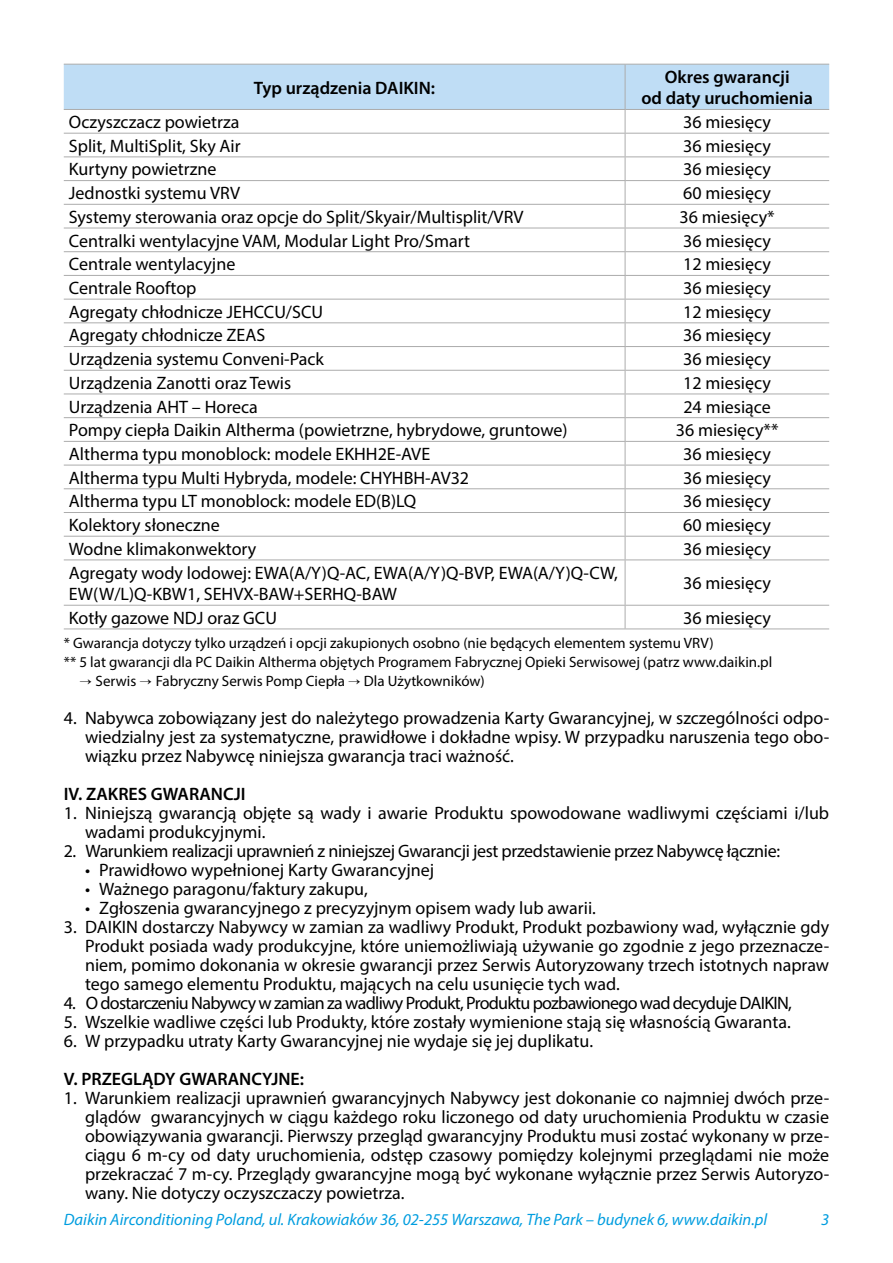
<style>
.page{position:relative;width:893px;height:1263px;background:#fff}
.page>*{position:absolute;margin:0;border:0;box-sizing:border-box;transform-origin:0 0}
.t1{font:18px/19px "Myriad Pro";color:#000;text-align:justify}
.t2{font:600 18px/21.6px "Myriad Pro";color:#000;text-align:center}
.t3{font:18px "Myriad Pro";letter-spacing:-.02em;color:#000}
.t4{font:18px "Myriad Pro";letter-spacing:-.04em;color:#000}
.t5{font:italic 16.5px "Myriad Pro";color:#009ddf}
.t6{font:15px "Myriad Pro";color:#000}
</style>
<div class="page">
<svg style="left:64px;top:560px;width:765px;height:68px"></svg>
<svg style="left:64px;top:64px;width:765px;height:495px"></svg>
<hr style="left:64px;top:559px;width:561px;height:1px;background:#acacac">
<hr style="left:625px;top:559px;width:204px;height:1px;background:#acacac">
<hr style="left:625px;top:560px;width:1px;height:45px;background:#acacac">
<hr style="left:64px;top:605px;width:561px;height:1px;background:#acacac">
<hr style="left:625px;top:605px;width:204px;height:1px;background:#acacac">
<svg style="left:625px;top:606px;width:1px;height:22px"></svg>
<hr style="left:64px;top:628px;width:561px;height:1px;background:#acacac">
<hr style="left:625px;top:628px;width:204px;height:1px;background:#acacac">
<p class="t2" style="left:254px;top:76px;width:183px">Typ urządzenia DAIKIN:</p>
<p class="t2" style="left:641px;top:65px;width:173px">Okres gwarancji<br>od daty uruchomienia</p>
<p class="t1" style="left:69px;top:112px;width:172px">Oczyszczacz powietrza</p>
<p class="t1" style="left:683px;top:112px;width:89px">36 miesięcy</p>
<p class="t1" style="left:69px;top:136px;width:173px">Split, MultiSplit, Sky Air</p>
<p class="t1" style="left:683px;top:136px;width:89px">36 miesięcy</p>
<p class="t1" style="left:69px;top:160px;width:149px">Kurtyny powietrzne</p>
<p class="t1" style="left:683px;top:160px;width:89px">36 miesięcy</p>
<p class="t1" style="left:69px;top:183px;width:173px">Jednostki systemu VRV</p>
<p class="t1" style="left:683px;top:183px;width:89px">60 miesięcy</p>
<p class="t1" style="left:69px;top:207px;width:456px">Systemy sterowania oraz opcje do Split/Skyair/Multisplit/VRV</p>
<p class="t1" style="left:679px;top:207px;width:97px">36 miesięcy*</p>
<p class="t1" style="left:69px;top:231px;width:403px">Centralki wentylacyjne VAM, Modular Light Pro/Smart</p>
<p class="t1" style="left:683px;top:231px;width:89px">36 miesięcy</p>
<p class="t1" style="left:69px;top:254px;width:168px">Centrale wentylacyjne</p>
<p class="t1" style="left:683px;top:254px;width:89px">12 miesięcy</p>
<p class="t1" style="left:69px;top:278px;width:129px">Centrale Rooftop</p>
<p class="t1" style="left:683px;top:278px;width:89px">36 miesięcy</p>
<p class="t1" style="left:69px;top:302px;width:256px">Agregaty chłodnicze JEHCCU/SCU</p>
<p class="t1" style="left:683px;top:302px;width:89px">12 miesięcy</p>
<p class="t1" style="left:69px;top:326px;width:198px">Agregaty chłodnicze ZEAS</p>
<p class="t1" style="left:683px;top:326px;width:89px">36 miesięcy</p>
<p class="t1" style="left:69px;top:349px;width:257px">Urządzenia systemu Conveni-Pack</p>
<p class="t1" style="left:683px;top:349px;width:89px">36 miesięcy</p>
<p class="t1" style="left:69px;top:373px;width:224px">Urządzenia Zanotti oraz Tewis</p>
<p class="t1" style="left:683px;top:373px;width:89px">12 miesięcy</p>
<p class="t1" style="left:69px;top:397px;width:190px">Urządzenia AHT – Horeca</p>
<p class="t1" style="left:683px;top:397px;width:89px">24 miesiące</p>
<p class="t1" style="left:69px;top:420px;width:500px">Pompy ciepła Daikin Altherma (powietrzne, hybrydowe, gruntowe)</p>
<p class="t1" style="left:676px;top:420px;width:104px">36 miesięcy**</p>
<p class="t1" style="left:69px;top:444px;width:363px">Altherma typu monoblock: modele EKHH2E-AVE</p>
<p class="t1" style="left:683px;top:444px;width:89px">36 miesięcy</p>
<p class="t1" style="left:69px;top:468px;width:402px">Altherma typu Multi Hybryda, modele: CHYHBH-AV32</p>
<p class="t1" style="left:683px;top:468px;width:89px">36 miesięcy</p>
<p class="t1" style="left:69px;top:492px;width:349px">Altherma typu LT monoblock: modele ED(B)LQ</p>
<p class="t1" style="left:683px;top:492px;width:89px">36 miesięcy</p>
<p class="t1" style="left:69px;top:515px;width:152px">Kolektory słoneczne</p>
<p class="t1" style="left:683px;top:515px;width:89px">60 miesięcy</p>
<p class="t1" style="left:69px;top:539px;width:189px">Wodne klimakonwektory</p>
<p class="t1" style="left:683px;top:539px;width:89px">36 miesięcy</p>
<p class="t1" style="left:69px;top:561px;width:551px;line-height:21.6px">Agregaty wody lodowej: EWA(A/Y)Q-AC, EWA(A/Y)Q-BVP, EWA(A/Y)Q-CW,<br>EW(W/L)Q-KBW1, SEHVX-BAW+SERHQ-BAW</p>
<p class="t1" style="left:683px;top:573px;width:89px">36 miesięcy</p>
<p class="t1" style="left:69px;top:608px;width:210px">Kotły gazowe NDJ oraz GCU</p>
<p class="t1" style="left:683px;top:608px;width:89px">36 miesięcy</p>
<p class="t6" style="left:64px;top:634px;width:651px">* Gwarancja dotyczy tylko urządzeń i opcji zakupionych osobno (nie będących elementem systemu VRV)</p>
<p class="t6" style="left:64px;top:653px;width:710px">** 5 lat gwarancji dla PC Daikin Altherma objętych Programem Fabrycznej Opieki Serwisowej (patrz www.daikin.pl</p>
<p class="t6" style="left:96px;top:672px;width:42px">Serwis</p>
<p class="t6" style="left:156px;top:672px;width:191px">Fabryczny Serwis Pomp Ciepła</p>
<p class="t6" style="left:364px;top:672px;width:122px">Dla Użytkowników)</p>
<p class="t1" style="left:85px;top:708px;width:746px;text-indent:-21px">4. Nabywca zobowiązany jest do należytego prowadzenia Karty Gwarancyjnej, w szczególności odpo&shy;wiedzialny jest za systematyczne, prawidłowe i dokładne wpisy. W przypadku naruszenia tego obo&shy;wiązku przez Nabywcę niniejsza gwarancja traci ważność.</p>
<p class="t2" style="left:64px;top:783px;width:183px">IV. ZAKRES GWARANCJI</p>
<p class="t1" style="left:85px;top:803px;width:746px;text-indent:-21px">1. Niniejszą gwarancją objęte są wady i awarie Produktu spowodowane wadliwymi częściami i/lub wadami produkcyjnymi.</p>
<p class="t3" style="left:64px;top:840px;width:718px">2. Warunkiem realizacji uprawnień z niniejszej Gwarancji jest przedstawienie przez Nabywcę łącznie:</p>
<p class="t1" style="left:85px;top:860px;width:351px">• Prawidłowo wypełnionej Karty Gwarancyjnej</p>
<p class="t1" style="left:85px;top:879px;width:284px">• Ważnego paragonu/faktury zakupu,</p>
<p class="t1" style="left:85px;top:898px;width:512px">• Zgłoszenia gwarancyjnego z precyzyjnym opisem wady lub awarii.</p>
<p class="t1" style="left:85px;top:917px;width:746px;text-indent:-21px">3. DAIKIN dostarczy Nabywcy w zamian za wadliwy Produkt, Produkt pozbawiony wad, wyłącznie gdy Produkt posiada wady produkcyjne, które uniemożliwiają używanie go zgodnie z jego przeznacze&shy;niem, pomimo dokonania w okresie gwarancji przez Serwis Autoryzowany trzech istotnych napraw tego samego elementu Produktu, mających na celu usunięcie tych wad.</p>
<p class="t4" style="left:64px;top:992px;width:730px">4. O dostarczeniu Nabywcy w zamian za wadliwy Produkt, Produktu pozbawionego wad decyduje DAIKIN,</p>
<p class="t1" style="left:64px;top:1012px;width:728px">5. Wszelkie wadliwe części lub Produkty, które zostały wymienione stają się własnością Gwaranta.</p>
<p class="t1" style="left:64px;top:1031px;width:531px">6. W przypadku utraty Karty Gwarancyjnej nie wydaje się jej duplikatu.</p>
<p class="t2" style="left:64px;top:1068px;width:242px">V. PRZEGLĄDY GWARANCYJNE:</p>
<p class="t1" style="left:85px;top:1088px;width:746px;text-indent:-21px">1. Warunkiem realizacji uprawnień gwarancyjnych Nabywcy jest dokonanie co najmniej dwóch prze&shy;glądów gwarancyjnych w ciągu każdego roku liczonego od daty uruchomienia Produktu w czasie obowiązywania gwarancji. Pierwszy przegląd gwarancyjny Produktu musi zostać wykonany w prze&shy;ciągu 6 m-cy od daty uruchomienia, odstęp czasowy pomiędzy kolejnymi przeglądami nie może przekraczać 7 m-cy. Przeglądy gwarancyjne mogą być wykonane wyłącznie przez Serwis Autoryzo&shy;wany. Nie dotyczy oczyszczaczy powietrza.</p>
<p class="t5" style="left:64px;top:1210px;width:705px">Daikin Airconditioning Poland, ul. Krakowiaków 36, 02-255 Warszawa, The Park – budynek 6, www.daikin.pl</p>
<p class="t5" style="left:821px;top:1210px;width:10px">3</p>
</div>
